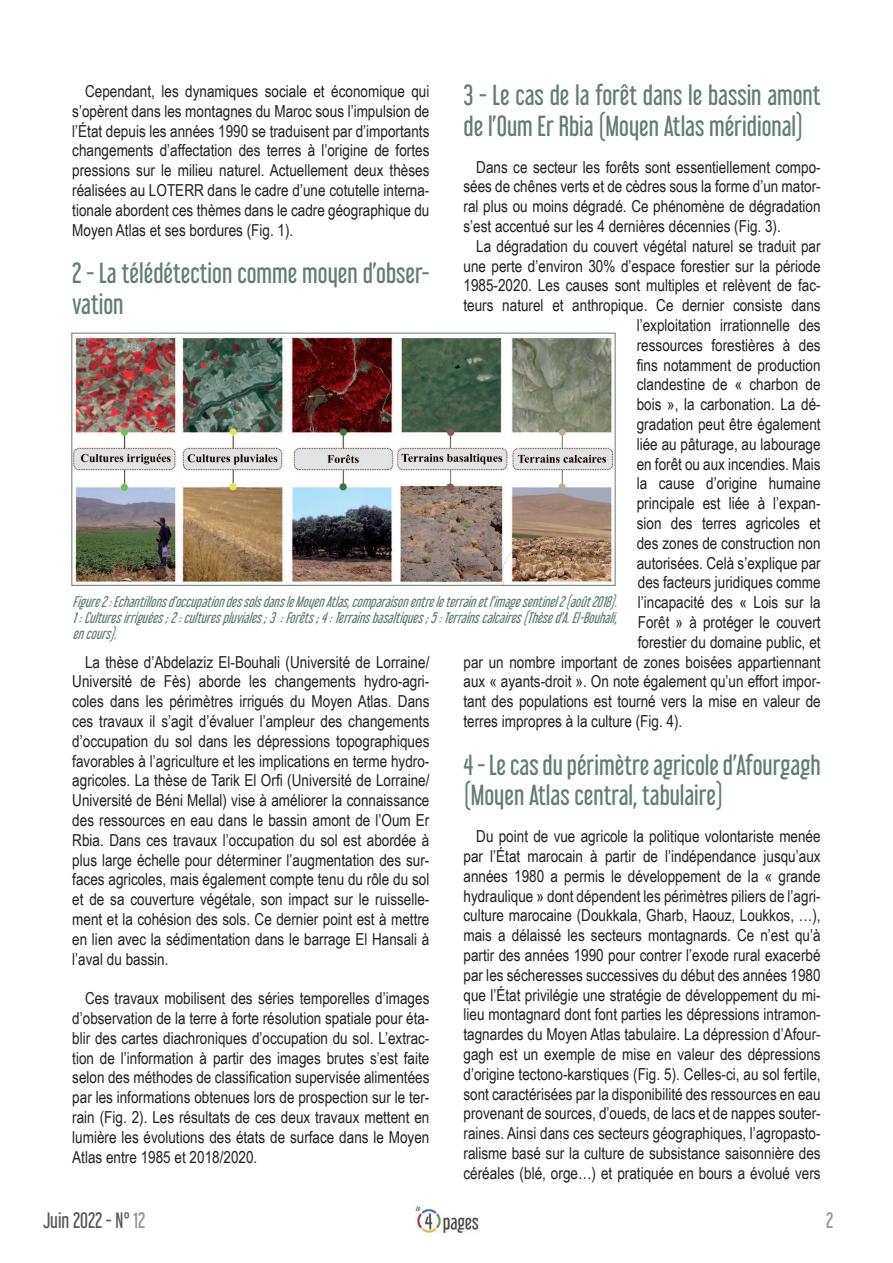
<style>
.page{position:relative;width:893px;height:1263px;background:#fff}
.page>*{position:absolute;margin:0;border:0;box-sizing:border-box;transform-origin:0 0}
.t1{font:25.5px/30.6px "Libel Suit Rg";color:#637d70}
.t2{font:19.5px "Libel Suit Rg";color:#57585a}
.t3{font:19.5px "Libel Suit Rg";color:#939598}
.t4{font:16.5px/19.8px "Arial Narrow";color:#231f20;text-align:justify}
.t5{font:italic 13.5px/16.2px "Libel Suit Rg";color:#637d70;text-align:justify}
.s1{color:#939598}
</style>
<div class="page">
<img style="left:415px;top:1205px;width:64px;height:29px">
<img style="left:73px;top:336px;width:540px;height:248px">
<div style="left:71px;top:333px;width:544px;height:253px;border:1px solid #637d70"></div>
<h1 class="t1" style="left:463px;top:77px;width:359px">3 - Le cas de la forêt dans le bassin amont de l’Oum Er Rbia (Moyen Atlas méridional)</h1>
<p class="t4" style="left:463px;top:156px;width:359px;text-indent:13px">Dans ce secteur les forêts sont essentiellement compo&shy;sées de chênes verts et de cèdres sous la forme d’un mator&shy;ral plus ou moins dégradé. Ce phénomène de dégradation s’est accentué sur les 4 dernières décennies (Fig. 3).</p>
<p class="t4" style="left:476px;top:235px;width:346px">La dégradation du couvert végétal naturel se traduit par</p>
<p class="t4" style="left:463px;top:255px;width:359px">une perte d’environ 30% d’espace forestier sur la période</p>
<p class="t4" style="left:463px;top:275px;width:359px">1985-2020. Les causes sont multiples et relèvent de fac-</p>
<p class="t4" style="left:463px;top:295px;width:359px">teurs naturel et anthropique. Ce dernier consiste dans</p>
<p class="t4" style="left:637px;top:315px;width:185px">l’exploitation irrationnelle des</p>
<p class="t4" style="left:637px;top:334px;width:185px">ressources forestières à des</p>
<p class="t4" style="left:637px;top:354px;width:185px">fins notamment de production</p>
<p class="t4" style="left:637px;top:374px;width:185px">clandestine de « charbon de</p>
<p class="t4" style="left:637px;top:394px;width:185px">bois », la carbonation. La dé-</p>
<p class="t4" style="left:637px;top:414px;width:185px">gradation peut être également</p>
<p class="t4" style="left:637px;top:433px;width:185px">liée au pâturage, au labourage</p>
<p class="t4" style="left:637px;top:453px;width:185px">en forêt ou aux incendies. Mais</p>
<p class="t4" style="left:637px;top:473px;width:185px">la cause d’origine humaine</p>
<p class="t4" style="left:637px;top:493px;width:185px">principale est liée à l’expan-</p>
<p class="t4" style="left:637px;top:513px;width:185px">sion des terres agricoles et</p>
<p class="t4" style="left:637px;top:532px;width:185px">des zones de construction non</p>
<p class="t4" style="left:637px;top:552px;width:185px">autorisées. Celà s’explique par</p>
<p class="t4" style="left:638px;top:572px;width:184px">des facteurs juridiques comme</p>
<p class="t4" style="left:638px;top:592px;width:184px">l’incapacité des « Lois sur la</p>
<p class="t4" style="left:638px;top:612px;width:184px">Forêt » à protéger le couvert</p>
<p class="t4" style="left:638px;top:631px;width:184px">forestier du domaine public, et</p>
<p class="t4" style="left:463px;top:651px;width:359px">par un nombre important de zones boisées appartiennant</p>
<p class="t4" style="left:463px;top:671px;width:359px">aux « ayants-droit ». On note également qu’un effort impor-</p>
<p class="t4" style="left:463px;top:691px;width:359px">tant des populations est tourné vers la mise en valeur de</p>
<p class="t4" style="left:463px;top:711px;width:220px">terres impropres à la culture (Fig. 4).</p>
<h1 class="t1" style="left:463px;top:747px;width:359px">4 - Le cas du périmètre agricole d’Afourgagh (Moyen Atlas central, tabulaire)</h1>
<p class="t4" style="left:463px;top:826px;width:359px;text-indent:13px">Du point de vue agricole la politique volontariste menée par l’État marocain à partir de l’indépendance jusqu’aux années 1980 a permis le développement de la « grande hydraulique » dont dépendent les périmètres piliers de l’agri&shy;culture marocaine (Doukkala, Gharb, Haouz, Loukkos, …), mais a délaissé les secteurs montagnards. Ce n’est qu’à partir des années 1990 pour contrer l’exode rural exacerbé par les sécheresses successives du début des années 1980 que l’État privilégie une stratégie de développement du mi&shy;lieu montagnard dont font parties les dépressions intramon&shy;tagnardes du Moyen Atlas tabulaire. La dépression d’Afour&shy;gagh est un exemple de mise en valeur des dépressions d’origine tectono-karstiques (Fig. 5). Celles-ci, au sol fertile, sont caractérisées par la disponibilité des ressources en eau provenant de sources, d’oueds, de lacs et de nappes souter&shy;raines. Ainsi dans ces secteurs géographiques, l’agropasto&shy;ralisme basé sur la culture de subsistance saisonnière des céréales (blé, orge…) et pratiquée en bours a évolué vers</p>
<p class="t4" style="left:72px;top:81px;width:359px;text-indent:13px">Cependant, les dynamiques sociale et économique qui s’opèrent dans les montagnes du Maroc sous l’impulsion de l’État depuis les années 1990 se traduisent par d’importants changements d’affectation des terres à l’origine de fortes pressions sur le milieu naturel. Actuellement deux thèses réalisées au LOTERR dans le cadre d’une cotutelle interna&shy;tionale abordent ces thèmes dans le cadre géographique du Moyen Atlas et ses bordures (Fig. 1).</p>
<h1 class="t1" style="left:72px;top:255px;width:359px">2 - La télédétection comme moyen d’obser&shy;vation</h1>
<p class="t5" style="left:73px;top:592px;width:551px">Figure2 : Echantillonsd’occupationdessolsdansleMoyenAtlas,comparaisonentreleterrainetl’imagesentinel2(août2018).<br>1 : Culturesirriguées ; 2 : culturespluviales ;3: Forêts ; 4 : Terrainsbasaltiques ; 5 : Terrainscalcaires(Thèsed’A.El-Bouhali, encours).</p>
<p class="t4" style="left:72px;top:651px;width:359px;text-indent:13px">La thèse d’Abdelaziz El-Bouhali (Université de Lorraine/ Université de Fès) aborde les changements hydro-agri&shy;coles dans les périmètres irrigués du Moyen Atlas. Dans ces travaux il s’agit d’évaluer l’ampleur des changements d’occupation du sol dans les dépressions topographiques favorables à l’agriculture et les implications en terme hydro&shy;agricoles. La thèse de Tarik El Orfi (Université de Lorraine/ Université de Béni Mellal) vise à améliorer la connaissance des ressources en eau dans le bassin amont de l’Oum Er Rbia. Dans ces travaux l’occupation du sol est abordée à plus large échelle pour déterminer l’augmentation des sur&shy;faces agricoles, mais également compte tenu du rôle du sol et de sa couverture végétale, son impact sur le ruisselle&shy;ment et la cohésion des sols. Ce dernier point est à mettre en lien avec la sédimentation dans le barrage El Hansali à l’aval du bassin.</p>
<p class="t4" style="left:72px;top:988px;width:359px;text-indent:13px">Ces travaux mobilisent des séries temporelles d’images d’observation de la terre à forte résolution spatiale pour éta&shy;blir des cartes diachroniques d’occupation du sol. L’extrac&shy;tion de l’information à partir des images brutes s’est faite selon des méthodes de classification supervisée alimentées par les informations obtenues lors de prospection sur le ter&shy;rain (Fig. 2). Les résultats de ces deux travaux mettent en lumière les évolutions des états de surface dans le Moyen Atlas entre 1985 et 2018/2020.</p>
<p class="t2" style="left:43px;top:1204px;width:104px">Juin 2022 - N° <span class="s1">12</span></p>
<p class="t3" style="left:826px;top:1204px;width:9px">2</p>
</div>
